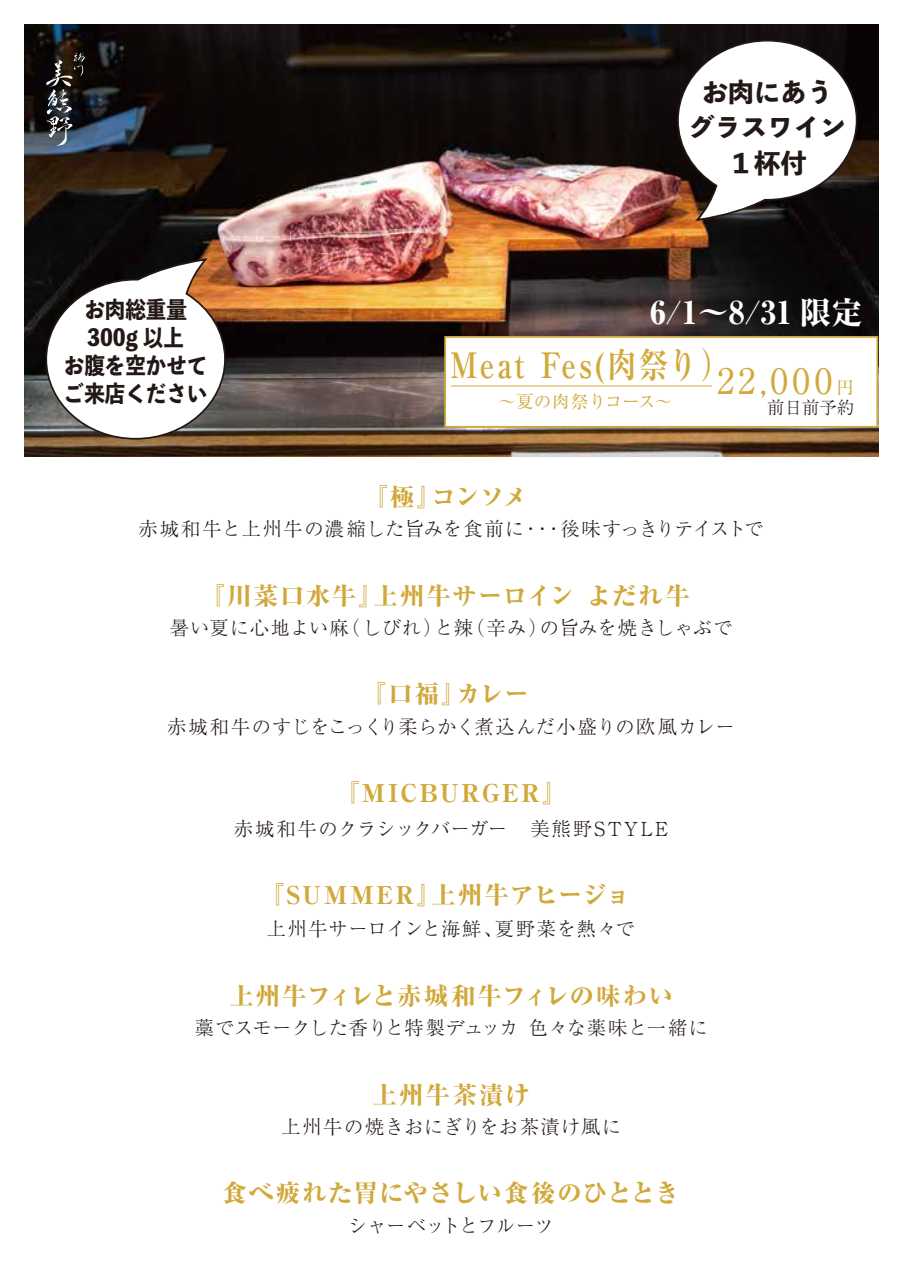
<style>
.page{position:relative;width:903px;height:1275px;background:#fff}
.page>*{position:absolute;margin:0;border:0;box-sizing:border-box;transform-origin:0 0}
.t1{font:700 35px "Ryumin Pro";letter-spacing:.07em;color:#d1a83a;scale:.84 1}
.t2{font:35px "Ryumin Pro";color:#d1a83a}
.t3{font:800 31.5px "Ryumin Pro";color:#fff}
.t4{font:800 26.25px/35.4px "Toppan Bunkyu Midashi Gothic Std N";color:#221815;text-align:center}
.t5{font:800 24.5px "Ryumin Pro";letter-spacing:.065em;color:#d1a83a}
.t6{font:800 24.5px "Ryumin Pro";letter-spacing:.04em;color:#d1a83a}
.t7{font:800 24.5px "Ryumin Pro";letter-spacing:.085em;color:#d1a83a}
.t8{font:800 22.75px/28px "Toppan Bunkyu Midashi Gothic Std N";color:#221815;text-align:center;scale:.9 1}
.t9{font:300 19.25px "Ryumin Pro";letter-spacing:.03em;color:#221815}
.t10{font:300 19.25px "Ryumin Pro";letter-spacing:.01em;color:#221815}
.t11{font:300 19.25px "Ryumin Pro";letter-spacing:.085em;color:#221815}
.t12{font:300 19.25px "Ryumin Pro";letter-spacing:.05em;color:#221815}
.t13{font:300 19.25px "Ryumin Pro";letter-spacing:-.03em;color:#221815}
.t14{font:17.5px "Ryumin Pro";letter-spacing:.005em;color:#d1a83a}
.t15{font:300 17.5px "Ryumin Pro";color:#221815}
.s1{font-size:17.5px}
</style>
<div class="page">
<img style="left:25px;top:25px;width:853px;height:431px">
<div style="left:444px;top:336px;width:434px;height:92px;background:#fff;border:2px solid #d1a83a"></div>
<hr style="left:451px;top:385px;width:261px;height:1px;background:#d1a83a">
<svg style="left:46px;top:53px;width:39px;height:93px;background:#3f4043"></svg>
<svg style="left:676px;top:39px;width:182px;height:183px"></svg>
<svg style="left:44px;top:257px;width:183px;height:183px"></svg>
<p class="t8" style="left:64px;top:294px;width:161px">お肉総重量<br>300g 以上<br>お腹を空かせてご来店ください</p>
<h3 class="t4" style="left:688px;top:73px;width:159px">お肉にあうグラスワイン<br>１杯付</h3>
<h2 class="t3" style="left:650px;top:287px;width:214px">6/1～8/31 限定</h2>
<h1 class="t1" style="left:450px;top:338px;width:335px">Meat Fes(肉祭り）</h1>
<p class="t14" style="left:498px;top:387px;width:175px">～夏の肉祭りコース～</p>
<h1 class="t2" style="left:717px;top:353px;width:139px">22,000 <span class="s1">円</span></h1>
<p class="t15" style="left:767px;top:393px;width:89px">前日前予約</p>
<p class="t5" style="left:363px;top:477px;width:166px">『極』コンソメ</p>
<p class="t9" style="left:139px;top:514px;width:627px">赤城和牛と上州牛の濃縮した旨みを食前に・・・後味すっきりテイストで</p>
<p class="t5" style="left:200px;top:576px;width:491px">『川菜口水牛』上州牛サーロイン よだれ牛</p>
<p class="t9" style="left:170px;top:613px;width:564px">暑い夏に心地よい麻（しびれ）と辣（辛み）の旨みを焼きしゃぶで</p>
<p class="t5" style="left:361px;top:675px;width:169px">『口福』カレー</p>
<p class="t10" style="left:167px;top:711px;width:569px">赤城和牛のすじをこっくり柔らかく煮込んだ小盛りの欧風カレー</p>
<p class="t7" style="left:335px;top:774px;width:234px">『MICBURGER』</p>
<p class="t11" style="left:234px;top:814px;width:436px">赤城和牛のクラシックバーガー　美熊野STYLE</p>
<p class="t5" style="left:259px;top:876px;width:372px">『SUMMER』上州牛アヒージョ</p>
<p class="t9" style="left:267px;top:914px;width:370px">上州牛サーロインと海鮮、夏野菜を熱々で</p>
<p class="t6" style="left:229px;top:976px;width:445px">上州牛フィレと赤城和牛フィレの味わい</p>
<p class="t10" style="left:195px;top:1013px;width:515px">藁でスモークした香りと特製デュッカ 色々な薬味と一緒に</p>
<p class="t5" style="left:373px;top:1075px;width:159px">上州牛茶漬け</p>
<p class="t12" style="left:282px;top:1112px;width:341px">上州牛の焼きおにぎりをお茶漬け風に</p>
<p class="t5" style="left:223px;top:1174px;width:458px">食べ疲れた胃にやさしい食後のひととき</p>
<p class="t13" style="left:348px;top:1210px;width:207px">シャーベットとフルーツ</p>
</div>
